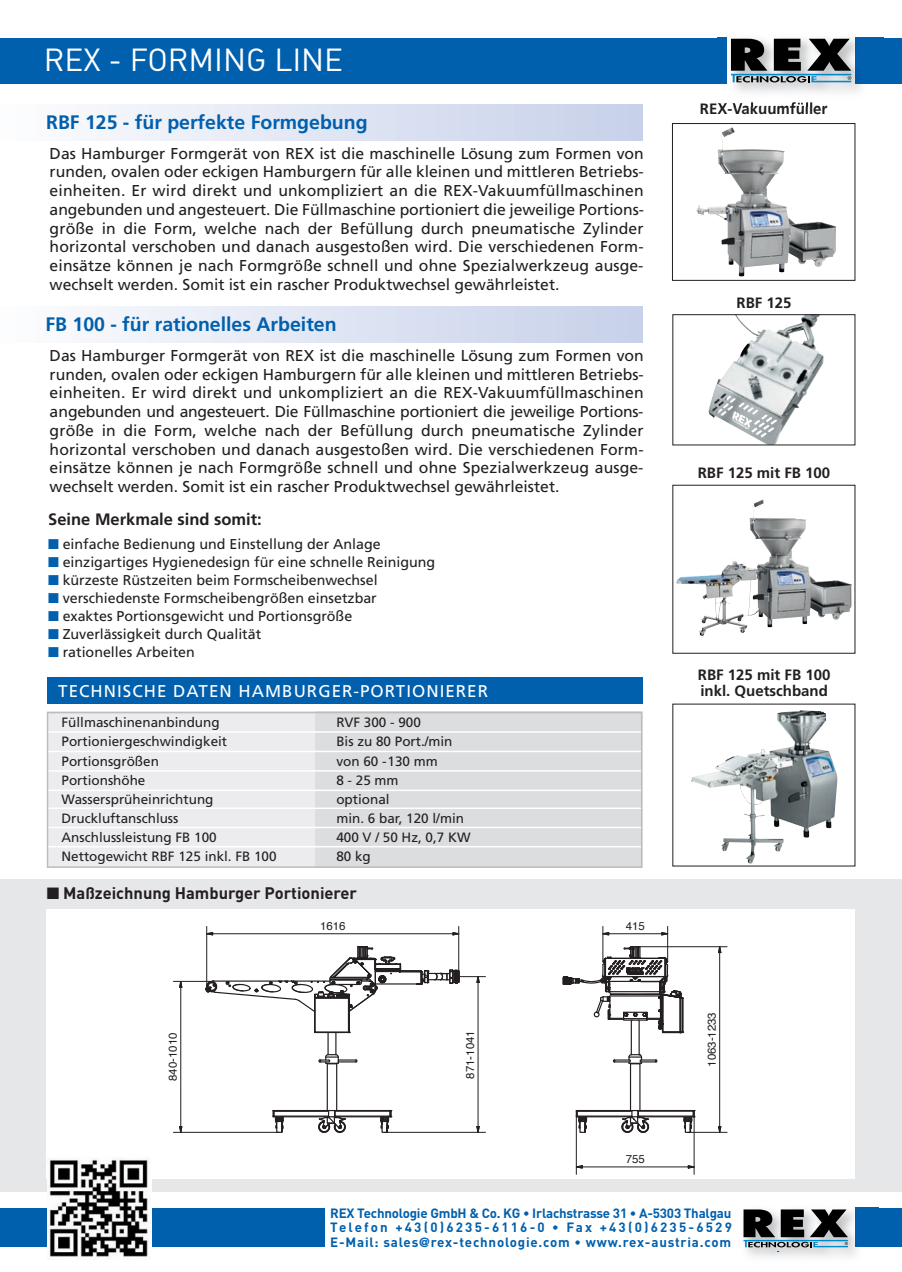
<style>
.page{position:relative;width:902px;height:1272px;background:#fff}
.page>*{position:absolute;margin:0;border:0;box-sizing:border-box;transform-origin:0 0}
.t1{font:31.5px "DIN Regular Alternate";color:#fff}
.t2{font:300 28.5px "Frutiger";letter-spacing:.01em;color:#fff}
.t3{font:700 19.5px "Frutiger";color:#0160ae}
.t4{font:16.95px "Frutiger";letter-spacing:.06em;color:#fff}
.t5{font:700 16.5px "DIN";color:#231f20}
.t6{font:700 16.5px "Frutiger";color:#231f20}
.t7{font:15.75px/18.8px "Frutiger";color:#231f20;text-align:justify}
.t8{font:700 15px/16.5px "Frutiger";color:#231f20}
.t9{font:14.25px "Frutiger";color:#231f20}
.t10{font:13.5px "Frutiger";color:#231f20}
.t11{font:700 13.35px/14.5px "DIN";letter-spacing:.06em;color:#0160ae;text-align:justify}
.t12{font:11.4px "Helvetica";letter-spacing:-.005em;color:#231f20}
.s1{color:#0160ae}
.s2{font-family:"Frutiger";font-weight:900}
</style>
<div class="page">
<div style="left:47px;top:711px;width:595px;height:156px;background:#ececee"></div>
<div style="left:0;top:879px;width:901px;height:312px;background:#e6e7e9"></div>
<img style="left:729px;top:499px;width:122px;height:133px">
<img style="left:691px;top:710px;width:146px;height:153px">
<img style="left:708px;top:316px;width:115px;height:127px">
<div style="left:47px;top:909px;width:808px;height:269px;background:#fff"></div>
<hr style="left:630px;top:1063px;width:1px;height:47px;background:#231f20">
<hr style="left:639px;top:1063px;width:1px;height:47px;background:#231f20">
<hr style="left:639px;top:1116px;width:45px;height:1px;background:#231f20">
<hr style="left:639px;top:1109px;width:54px;height:2px;background:#231f20">
<hr style="left:638px;top:1115px;width:55px;height:1px;background:#231f20">
<hr style="left:630px;top:1020px;width:1px;height:34px;background:#231f20">
<hr style="left:638px;top:1020px;width:1px;height:34px;background:#231f20">
<svg style="left:613px;top:1053px;width:45px;height:11px"></svg>
<svg style="left:575px;top:1109px;width:75px;height:31px"></svg>
<svg style="left:682px;top:1109px;width:13px;height:24px"></svg>
<svg style="left:562px;top:945px;width:123px;height:89px"></svg>
<hr style="left:326px;top:1063px;width:2px;height:47px;background:#231f20">
<hr style="left:336px;top:1063px;width:1px;height:47px;background:#231f20">
<hr style="left:336px;top:1116px;width:45px;height:1px;background:#231f20">
<hr style="left:336px;top:1109px;width:54px;height:2px;background:#231f20">
<hr style="left:335px;top:1115px;width:55px;height:1px;background:#231f20">
<svg style="left:272px;top:1108px;width:74px;height:25px"></svg>
<svg style="left:379px;top:1109px;width:13px;height:24px"></svg>
<svg style="left:179px;top:1125px;width:3px;height:8px"></svg>
<svg style="left:179px;top:980px;width:3px;height:8px"></svg>
<hr style="left:180px;top:987px;width:1px;height:139px;background:#231f20">
<hr style="left:173px;top:981px;width:39px;height:1px;background:#231f20">
<hr style="left:173px;top:1131px;width:106px;height:1px;background:#231f20">
<svg style="left:452px;top:931px;width:8px;height:4px"></svg>
<svg style="left:207px;top:931px;width:6px;height:4px"></svg>
<hr style="left:213px;top:933px;width:240px;height:1px;background:#231f20">
<hr style="left:458px;top:926px;width:1px;height:56px;background:#231f20">
<hr style="left:206px;top:926px;width:1px;height:60px;background:#231f20">
<svg style="left:575px;top:1164px;width:8px;height:4px"></svg>
<svg style="left:687px;top:1164px;width:8px;height:4px"></svg>
<hr style="left:582px;top:1166px;width:106px;height:1px;background:#231f20">
<hr style="left:576px;top:1116px;width:1px;height:58px;background:#231f20">
<hr style="left:693px;top:1116px;width:1px;height:58px;background:#231f20">
<svg style="left:717px;top:947px;width:4px;height:6px"></svg>
<svg style="left:717px;top:1125px;width:4px;height:8px"></svg>
<hr style="left:719px;top:952px;width:1px;height:174px;background:#231f20">
<hr style="left:687px;top:1131px;width:40px;height:1px;background:#231f20">
<hr style="left:636px;top:946px;width:91px;height:1px;background:#231f20">
<svg style="left:476px;top:1125px;width:4px;height:8px"></svg>
<hr style="left:477px;top:982px;width:1px;height:144px;background:#231f20">
<svg style="left:197px;top:946px;width:288px;height:118px"></svg>
<hr style="left:384px;top:1131px;width:101px;height:1px;background:#231f20">
<svg style="left:661px;top:931px;width:8px;height:4px"></svg>
<svg style="left:603px;top:931px;width:6px;height:4px"></svg>
<hr style="left:608px;top:933px;width:53px;height:1px;background:#231f20">
<hr style="left:602px;top:926px;width:1px;height:35px;background:#231f20">
<hr style="left:667px;top:926px;width:1px;height:35px;background:#231f20">
<div style="left:672px;top:123px;width:183px;height:157px;border:1px solid #231f20"></div>
<div style="left:0;top:38px;width:726px;height:45px;background:#0160ae"></div>
<div style="left:855px;top:38px;width:46px;height:45px;background:#0160ae"></div>
<img style="left:717px;top:37px;width:166px;height:70px">
<img style="left:717px;top:102px;width:110px;height:5px">
<img style="left:717px;top:38px;width:9px;height:45px">
<img style="left:855px;top:38px;width:28px;height:45px">
<svg style="left:730px;top:39px;width:121px;height:43px;background:#5b6367"></svg>
<div style="left:855px;top:1207px;width:46px;height:39px;background:#0160ae"></div>
<div style="left:0;top:1207px;width:324px;height:39px;background:#0160ae"></div>
<img style="left:48px;top:1157px;width:102px;height:102px">
<img style="left:745px;top:1210px;width:133px;height:47px">
<img style="left:855px;top:1210px;width:23px;height:36px">
<svg style="left:743px;top:1209px;width:104px;height:38px;background:#5c6368"></svg>
<img style="left:696px;top:127px;width:140px;height:140px">
<div style="left:0;top:104px;width:642px;height:36px;background:linear-gradient(to right,#fcfdfe,#c7d0e9)"></div>
<div style="left:0;top:306px;width:642px;height:36px;background:linear-gradient(to right,#fcfdfe,#c7d0e9)"></div>
<div style="left:47px;top:677px;width:595px;height:26px;background:#0160ae"></div>
<div style="left:315px;top:711px;width:327px;height:156px;background:#dcdddf"></div>
<hr style="left:47px;top:731px;width:595px;height:1px;background:#fff">
<hr style="left:47px;top:750px;width:595px;height:2px;background:#fff">
<hr style="left:47px;top:770px;width:595px;height:1px;background:#fff">
<hr style="left:47px;top:789px;width:595px;height:2px;background:#fff">
<hr style="left:47px;top:807px;width:595px;height:2px;background:#fff">
<hr style="left:47px;top:826px;width:595px;height:2px;background:#fff">
<hr style="left:47px;top:846px;width:595px;height:1px;background:#fff">
<div style="left:47px;top:711px;width:595px;height:156px;border:2px solid #bcbdc0"></div>
<h2 class="t2" style="left:61px;top:42px;width:259px">REX - FORMING LINE</h2>
<h1 class="t1" style="left:44px;top:41px;width:301px">REX - FORMING LINE</h1>
<p class="t3" style="left:46px;top:114px;width:323px">RBF 125 - für perfekte Formgebung</p>
<p class="t7" style="left:50px;top:145px;width:596px">Das Hamburger Formgerät von REX ist die maschinelle Lösung zum Formen von runden, ovalen oder eckigen Hamburgern für alle kleinen und mittleren Betriebs - einheiten. Er wird direkt und unkompliziert an die REX-Vakuumfüll maschinen angebunden und angesteuert. Die Füllmaschine portioniert die jeweilige Portions - größe in die Form, welche nach der Befüllung durch pneumatische Zylinder horizontal verschoben und danach ausgestoßen wird. Die verschiedenen Form - einsätze können je nach Formgröße schnell und ohne Spezialwerkzeug ausge&shy;wechselt werden. Somit ist ein rascher Produktwechsel gewährleistet.</p>
<p class="t3" style="left:45px;top:317px;width:293px">FB 100 - für rationelles Arbeiten</p>
<p class="t7" style="left:50px;top:347px;width:595px">Das Hamburger Formgerät von REX ist die maschinelle Lösung zum Formen von runden, ovalen oder eckigen Hamburgern für alle kleinen und mittleren Betriebs - einheiten. Er wird direkt und unkompliziert an die REX-Vakuumfüll maschinen angebunden und angesteuert. Die Füllmaschine portioniert die jeweilige Portions - größe in die Form, welche nach der Befüllung durch pneumatische Zylinder horizontal verschoben und danach ausgestoßen wird. Die verschiedenen Form - einsätze können je nach Formgröße schnell und ohne Spezialwerkzeug ausge&shy;wechselt werden. Somit ist ein rascher Produktwechsel gewährleistet.</p>
<p class="t6" style="left:48px;top:512px;width:215px">Seine Merkmale sind somit:</p>
<p class="t9" style="left:48px;top:538px;width:334px"><span class="s1">■</span> einfache Bedienung und Einstellung der Anlage</p>
<p class="t9" style="left:48px;top:556px;width:388px"><span class="s1">■</span> einzigartiges Hygienedesign für eine schnelle Reinigung</p>
<p class="t9" style="left:48px;top:574px;width:331px"><span class="s1">■</span> kürzeste Rüstzeiten beim Formscheibenwechsel</p>
<p class="t9" style="left:48px;top:592px;width:330px"><span class="s1">■</span> verschiedenste Formscheibengrößen einsetzbar</p>
<p class="t9" style="left:48px;top:610px;width:305px"><span class="s1">■</span> exaktes Portionsgewicht und Portionsgröße</p>
<p class="t9" style="left:48px;top:628px;width:214px"><span class="s1">■</span> Zuverlässigkeit durch Qualität</p>
<p class="t9" style="left:48px;top:646px;width:148px"><span class="s1">■</span> rationelles Arbeiten</p>
<p class="t4" style="left:58px;top:684px;width:431px">TECHNISCHE DATEN HAMBURGER-PORTIONIERER</p>
<p class="t10" style="left:61px;top:717px;width:160px">Füllmaschinenanbindung</p>
<p class="t10" style="left:336px;top:717px;width:86px">RVF 300 - 900</p>
<p class="t10" style="left:61px;top:736px;width:167px">Portioniergeschwindigkeit</p>
<p class="t10" style="left:336px;top:736px;width:118px">Bis zu 80 Port./min</p>
<p class="t10" style="left:61px;top:755px;width:99px">Portionsgrößen</p>
<p class="t10" style="left:336px;top:755px;width:103px">von 60 -130 mm</p>
<p class="t10" style="left:61px;top:774px;width:85px">Portionshöhe</p>
<p class="t10" style="left:336px;top:774px;width:64px">8 - 25 mm</p>
<p class="t10" style="left:61px;top:793px;width:153px">Wassersprüheinrichtung</p>
<p class="t10" style="left:336px;top:793px;width:55px">optional</p>
<p class="t10" style="left:61px;top:812px;width:118px">Druckluftanschluss</p>
<p class="t10" style="left:336px;top:812px;width:129px">min. 6 bar, 120 l/min</p>
<p class="t10" style="left:61px;top:831px;width:157px">Anschlussleistung FB 100</p>
<p class="t10" style="left:336px;top:831px;width:136px">400 V / 50 Hz, 0,7 KW</p>
<p class="t10" style="left:61px;top:850px;width:216px">Nettogewicht RBF 125 inkl. FB 100</p>
<p class="t10" style="left:336px;top:850px;width:36px">80 kg</p>
<p class="t5" style="left:47px;top:883px;width:312px">■ Maßzeichnung Hamburger Portionierer</p>
<p class="t12" style="left:168px;top:1081px;width:50px;rotate:-90deg">840-1010</p>
<p class="t12" style="left:320px;top:921px;width:27px">1616</p>
<p class="t12" style="left:465px;top:1078px;width:50px;rotate:-90deg">871-1041</p>
<p class="t12" style="left:625px;top:921px;width:21px">415</p>
<p class="t12" style="left:625px;top:1154px;width:21px">755</p>
<p class="t8" style="left:700px;top:101px;width:129px">REX-Vakuumfüller</p>
<p class="t8" style="left:736px;top:295px;width:56px">RBF 125</p>
<p class="t8" style="left:697px;top:465px;width:134px">RBF 125 mit FB 100</p>
<p class="t8" style="left:697px;top:667px;width:134px">RBF 125 mit FB 100 inkl. Quetschband</p>
<p class="t12" style="left:707px;top:1066px;width:56px;rotate:-90deg">1063-1233</p>
<p class="t11" style="left:330px;top:1205px;width:403px">REX Technologie GmbH &amp; Co. KG • Irlachstrasse 31 • A-5303 Thalgau Telefon +43(0)6235-6116-0 • Fax +43(0)6235-6529<br>E-Mail: sales<span class="s2">@</span>rex-technologie.com • www.rex-austria.com</p>
</div>
